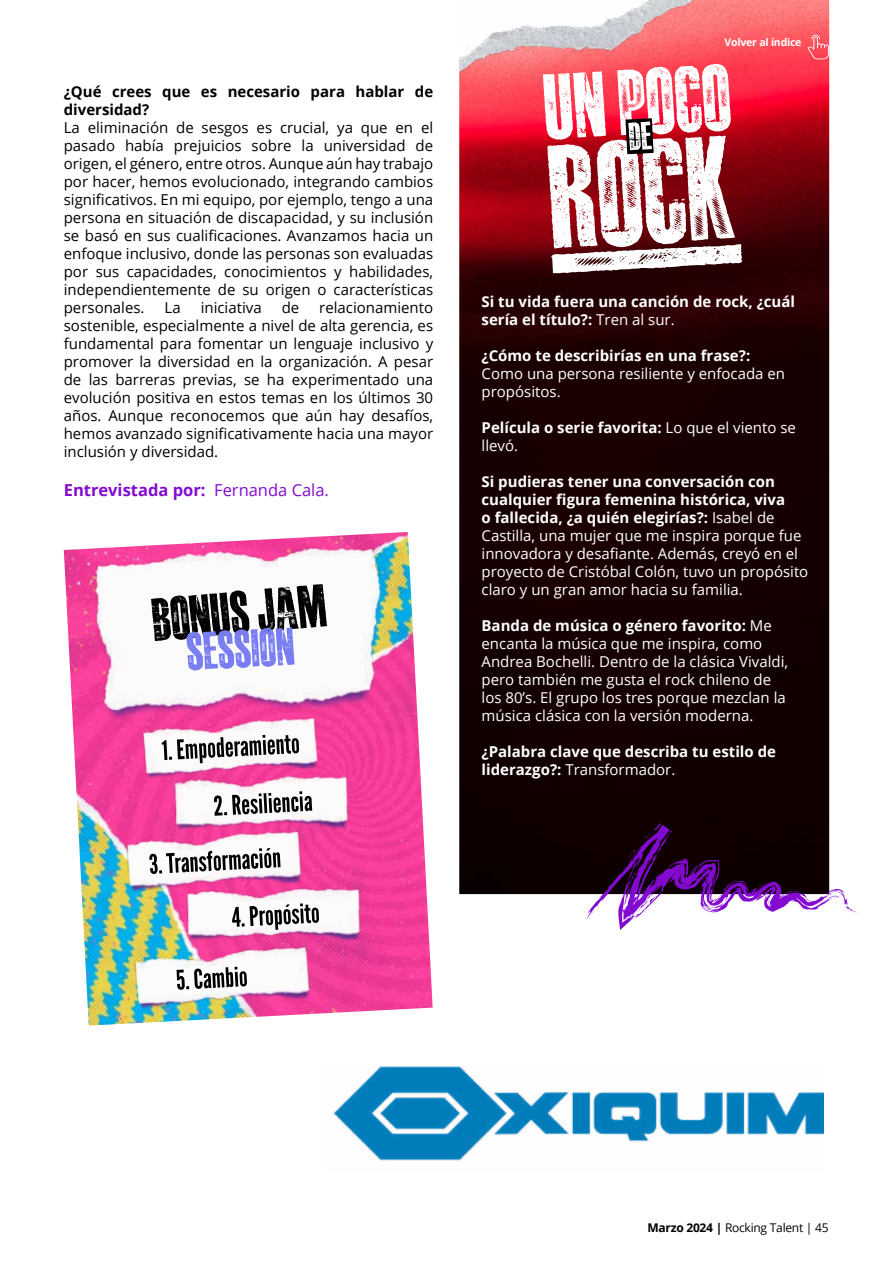
<style>
.page{position:relative;width:893px;height:1263px;background:#fff}
.page>*{position:absolute;margin:0;border:0;box-sizing:border-box;transform-origin:0 0}
.t1{font:700 16.5px "Open Sans";color:#820ad1}
.t2{font:15px/18px "Open Sans";color:#000;text-align:justify}
.t3{font:15px/18px "Open Sans";color:#fff}
.t4{font:700 15px/18px "Open Sans";color:#fff}
.t5{font:700 15px/18px "Open Sans";color:#000}
.t6{font:12px "Open Sans";letter-spacing:-.02em;color:#000}
.t7{font:700 10.5px "Open Sans";letter-spacing:-.02em;color:#fff}
.s1{font-weight:400}
.s2{font-weight:700}
</style>
<div class="page">
<img style="left:333px;top:1066px;width:491px;height:97px">
<img style="left:459px;top:0;width:370px;height:894px">
<img style="left:459px;top:0;width:294px;height:80px">
<img style="left:64px;top:532px;width:369px;height:493px">
<img style="left:89px;top:533px;width:316px;height:491px">
<svg style="left:162px;top:735px;width:137px;height:28px"></svg>
<svg style="left:214px;top:791px;width:98px;height:25px"></svg>
<svg style="left:149px;top:848px;width:132px;height:26px"></svg>
<svg style="left:232px;top:903px;width:87px;height:27px"></svg>
<svg style="left:177px;top:967px;width:70px;height:23px"></svg>
<svg style="left:151px;top:584px;width:176px;height:86px"></svg>
<svg style="left:586px;top:823px;width:271px;height:107px"></svg>
<svg style="left:543px;top:64px;width:199px;height:209px"></svg>
<svg style="left:807px;top:35px;width:22px;height:24px"></svg>
<p class="t7" style="left:725px;top:35px;width:78px">Volver al índice</p>
<p class="t5" style="left:64px;top:82px;width:371px">¿Qué crees que es necesario para hablar de diversidad?</p>
<p class="t2" style="left:64px;top:118px;width:371px">La eliminación de sesgos es crucial, ya que en el pasado había prejuicios sobre la universidad de origen, el género, entre otros. Aunque aún hay trabajo por hacer, hemos evolucionado, integrando cambios significativos. En mi equipo, por ejemplo, tengo a una persona en situación de discapacidad, y su inclusión se basó en sus cualificaciones. Avanzamos hacia un enfoque inclusivo, donde las personas son evaluadas por sus capacidades, conocimientos y habilidades, independientemente de su origen o características personales.</p>
<p class="t2" style="left:64px;top:298px;width:371px;text-indent:255px">relacionamiento sostenible, especialmente a nivel de alta gerencia, es fundamental para fomentar un lenguaje inclusivo y promover la diversidad en la organización. A pesar de las barreras previas, se ha experimentado una evolución positiva en estos temas en los últimos 30 años. Aunque reconocemos que aún hay desafíos, hemos avanzado significativamente hacia una mayor inclusión y diversidad.</p>
<p class="t4" style="left:482px;top:292px;width:315px">Si tu vida fuera una canción de rock, ¿cuál sería el título?: <span class="s1">Tren al sur.</span></p>
<p class="t2" style="left:165px;top:298px;width:18px">La</p>
<p class="t2" style="left:201px;top:298px;width:63px">iniciativa</p>
<p class="t2" style="left:282px;top:298px;width:19px">de</p>
<p class="t4" style="left:482px;top:346px;width:270px">¿Cómo te describirías en una frase?:</p>
<p class="t3" style="left:482px;top:364px;width:305px">Como una persona resiliente y enfocada en propósitos.</p>
<p class="t4" style="left:482px;top:418px;width:316px">Película o serie favorita: <span class="s1">Lo que el viento se llevó.</span></p>
<p class="t3" style="left:482px;top:472px;width:328px"><span class="s2">Si pudieras tener una conversación con cualquier figura femenina histórica, viva<br>o fallecida, ¿a quién elegirías?:</span> Isabel de Castilla, una mujer que me inspira porque fue innovadora y desafiante. Además, creyó en el proyecto de Cristóbal Colón, tuvo un propósito claro y un gran amor hacia su familia.</p>
<p class="t3" style="left:482px;top:616px;width:308px"><span class="s2">Banda de música o género favorito:</span> Me encanta la música que me inspira, como Andrea Bochelli. Dentro de la clásica Vivaldi, pero también me gusta el rock chileno de los 80’s. El grupo los tres porque mezclan la música clásica con la versión moderna.</p>
<p class="t4" style="left:482px;top:742px;width:296px">¿Palabra clave que describa tu estilo de liderazgo?: <span class="s1">Transformador.</span></p>
<p class="t1" style="left:64px;top:479px;width:267px">Entrevistada por: <span class="s1">Fernanda Cala.</span></p>
<p class="t6" style="left:647px;top:1220px;width:183px"><span class="s2">Marzo 2024 |</span> Rocking Talent | 45</p>
</div>
